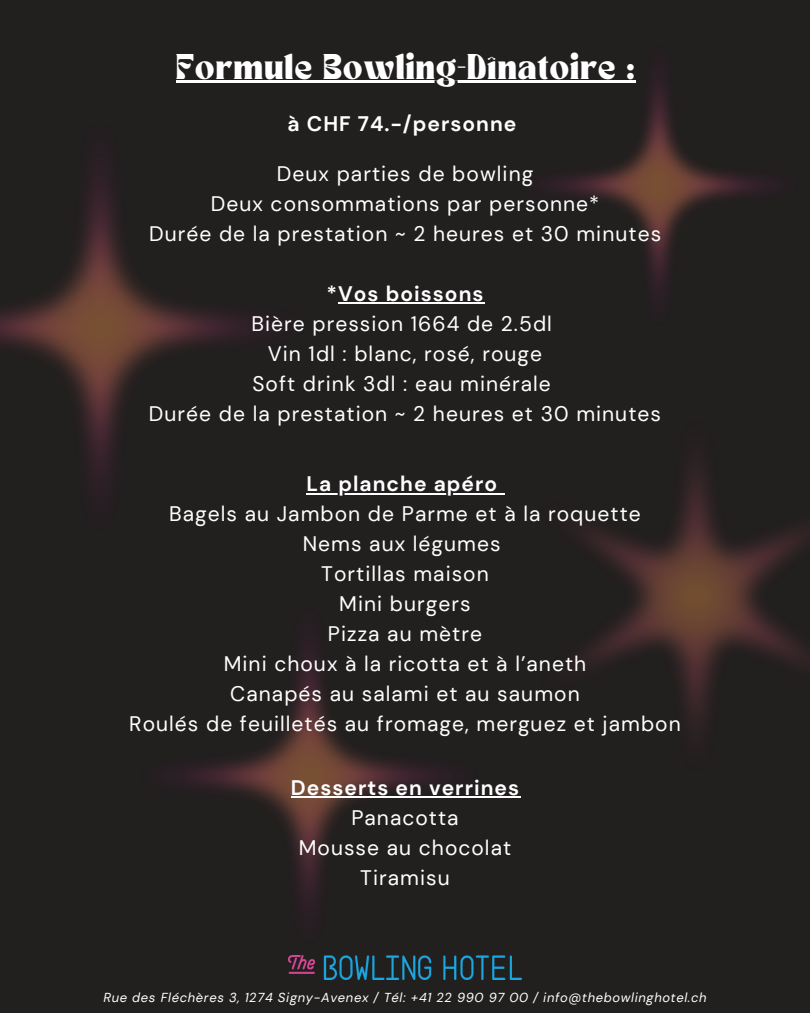
<style>
.page{position:relative;width:810px;height:1013px;background:#fff}
.page>*{position:absolute;margin:0;border:0;box-sizing:border-box;transform-origin:0 0}
.t1{font:25px "TANNIMBUS";letter-spacing:.05em;color:#fff}
.t2{font:21px/30px "DM Sans";letter-spacing:.05em;color:#fff;text-align:center}
.t3{font:700 21px "DM Sans";letter-spacing:.05em;color:#fff}
.t4{font:italic 13px "DM Sans";letter-spacing:.05em;color:#fff}
.s1{font-weight:700}
</style>
<div class="page">
<div style="left:0;top:0;width:810px;height:1012px;background:#221f1f"></div>
<img style="left:0;top:169px;width:334px;height:326px">
<img style="left:178px;top:645px;width:326px;height:262px">
<img style="left:498px;top:76px;width:270px;height:218px">
<img style="left:509px;top:463px;width:301px;height:335px">
<hr style="left:307px;top:493px;width:191px;height:1px;background:#fff">
<hr style="left:176px;top:81px;width:460px;height:2px;background:#fff">
<hr style="left:338px;top:302px;width:147px;height:2px;background:#fff">
<hr style="left:291px;top:796px;width:229px;height:1px;background:#fff">
<img style="left:288px;top:955px;width:234px;height:24px">
<h1 class="t1" style="left:176px;top:53px;width:460px">Formule Bowling-Dînatoire :</h1>
<h2 class="t3" style="left:288px;top:110px;width:230px">à CHF 74.-/personne</h2>
<h3 class="t2" style="left:149px;top:159px;width:514px">Deux parties de bowling<br>Deux consommations par personne*<br>Durée de la prestation ~ 2 heures et 30 minutes</h3>
<h3 class="t2" style="left:149px;top:279px;width:514px"><span class="s1">*Vos boissons<br></span>Bière pression 1664 de 2.5dl<br>Vin 1dl : blanc, rosé, rouge<br>Soft drink 3dl : eau minérale<br>Durée de la prestation ~ 2 heures et 30 minutes</h3>
<p class="t2" style="left:129px;top:469px;width:553px"><span class="s1">La planche apéro<br></span>Bagels au Jambon de Parme et à la roquette<br>Nems aux légumes<br>Tortillas maison<br>Mini burgers<br>Pizza au mètre<br>Mini choux à la ricotta et à l’aneth<br>Canapés au salami et au saumon<br>Roulés de feuilletés au fromage, merguez et jambon</p>
<p class="t2" style="left:291px;top:772px;width:230px"><span class="s1">Desserts en verrines<br></span>Panacotta<br>Mousse au chocolat<br>Tiramisu</p>
<p class="t4" style="left:103px;top:988px;width:605px">Rue des Fléchères 3, 1274 Signy-Avenex / Tél: +41 22 990 97 00 / info@thebowlinghotel.ch</p>
</div>
